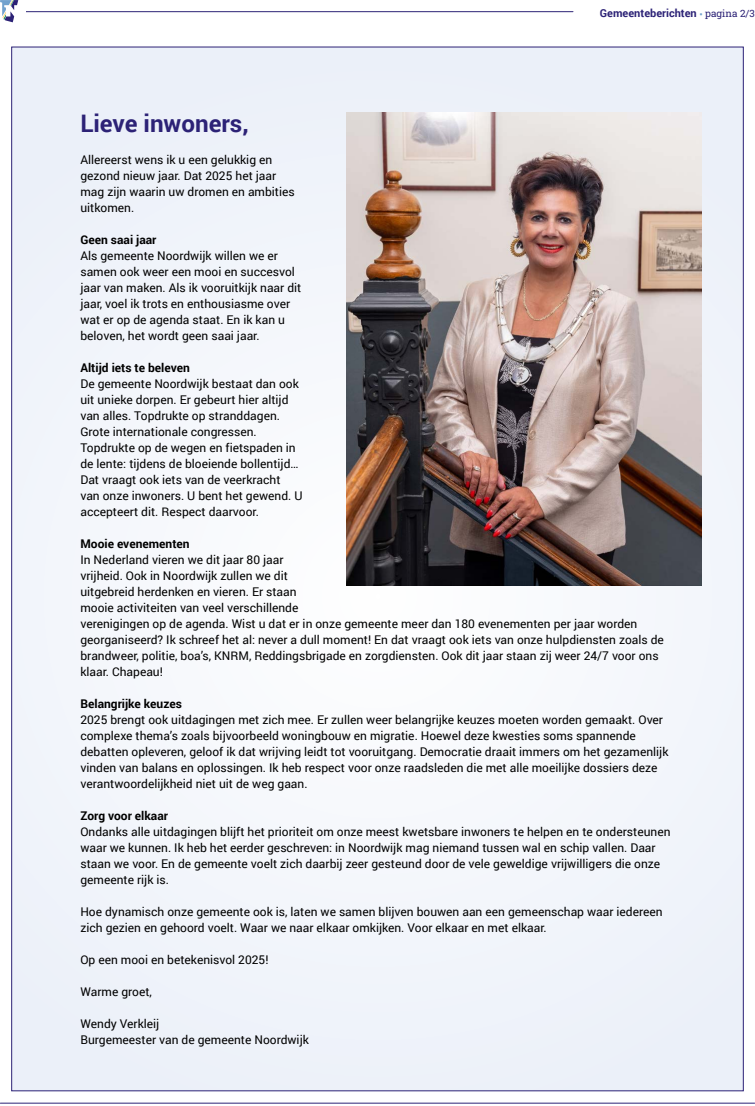
<style>
.page{position:relative;width:755px;height:1106px;background:#fff}
.page>*{position:absolute;margin:0;border:0;box-sizing:border-box;transform-origin:0 0}
._07_Kopje_Alinea_11pt{font:700 24.1px "Roboto";color:#2c2276}
._02_Body_Tekst-Plain{font:12px/16px "Roboto";color:#000}
._02_Body_Tekst-Plain-2{font:700 12px "Roboto";color:#000}
.t1{font:700 11px "Roboto";color:#2c2276}
.s1{font-family:"Roboto Slab";font-weight:400;font-size:10px}
</style>
<div class="page">
<hr style="left:26px;top:11px;width:546px;height:1px;background:#2c2276">
<svg style="left:0;top:0;width:18px;height:22px"></svg>
<hr style="left:0;top:1102px;width:754px;height:1px;background:#2c2276">
<div style="left:13px;top:49px;width:728px;height:1040px;background:#f2f5fb"></div>
<img style="left:346px;top:112px;width:354px;height:473px">
<p class="t1" style="left:599px;top:5px;width:156px">Gemeenteberichten <sub>•</sub> <span class="s1">pagina 2/3</span></p>
<p class="_07_Kopje_Alinea_11pt" style="left:80px;top:106px;width:170px">Lieve inwoners,</p>
<p class="_02_Body_Tekst-Plain" style="left:80px;top:151px;width:216px">Allereerst wens ik u een gelukkig en gezond nieuw jaar. Dat 2025 het jaar mag zijn waarin uw dromen en ambities uitkomen.</p>
<p class="_02_Body_Tekst-Plain-2" style="left:80px;top:231px;width:78px">Geen saai jaar</p>
<p class="_02_Body_Tekst-Plain" style="left:80px;top:247px;width:222px">Als gemeente Noordwijk willen we er samen ook weer een mooi en succesvol jaar van maken. Als ik vooruitkijk naar dit jaar, voel ik trots en enthousiasme over wat er op de agenda staat. En ik kan u beloven, het wordt geen saai jaar.</p>
<p class="_02_Body_Tekst-Plain-2" style="left:80px;top:359px;width:111px">Altijd iets te beleven</p>
<p class="_02_Body_Tekst-Plain" style="left:80px;top:375px;width:223px">De gemeente Noordwijk bestaat dan ook uit unieke dorpen. Er gebeurt hier altijd van alles. Topdrukte op stranddagen.<br>Grote internationale congressen.<br>Topdrukte op de wegen en fietspaden in de lente: tijdens de bloeiende bollentijd… Dat vraagt ook iets van de veerkracht van onze inwoners. U bent het gewend. U accepteert dit. Respect daarvoor.</p>
<p class="_02_Body_Tekst-Plain-2" style="left:80px;top:535px;width:111px">Mooie evenementen</p>
<p class="_02_Body_Tekst-Plain" style="left:80px;top:551px;width:584px">In Nederland vieren we dit jaar 80 jaar<br>vrijheid. Ook in Noordwijk zullen we dit<br>uitgebreid herdenken en vieren. Er staan<br>mooie activiteiten van veel verschillende<br>verenigingen op de agenda. Wist u dat er in onze gemeente meer dan 180 evenementen per jaar worden georganiseerd? Ik schreef het al: never a dull moment! En dat vraagt ook iets van onze hulpdiensten zoals de brandweer, politie, boa’s, KNRM, Reddingsbrigade en zorgdiensten. Ook dit jaar staan zij weer 24/7 voor ons klaar. Chapeau!</p>
<p class="_02_Body_Tekst-Plain-2" style="left:80px;top:695px;width:103px">Belangrijke keuzes</p>
<p class="_02_Body_Tekst-Plain" style="left:80px;top:711px;width:589px">2025 brengt ook uitdagingen met zich mee. Er zullen weer belangrijke keuzes moeten worden gemaakt. Over complexe thema’s zoals bijvoorbeeld woningbouw en migratie. Hoewel deze kwesties soms spannende debatten opleveren, geloof ik dat wrijving leidt tot vooruitgang. Democratie draait immers om het gezamenlijk vinden van balans en oplossingen. Ik heb respect voor onze raadsleden die met alle moeilijke dossiers deze verantwoordelijkheid niet uit de weg gaan.</p>
<p class="_02_Body_Tekst-Plain-2" style="left:80px;top:807px;width:89px">Zorg voor elkaar</p>
<p class="_02_Body_Tekst-Plain" style="left:80px;top:823px;width:591px">Ondanks alle uitdagingen blijft het prioriteit om onze meest kwetsbare inwoners te helpen en te ondersteunen waar we kunnen. Ik heb het eerder geschreven: in Noordwijk mag niemand tussen wal en schip vallen. Daar staan we voor. En de gemeente voelt zich daarbij zeer gesteund door de vele geweldige vrijwilligers die onze gemeente rijk is.</p>
<p class="_02_Body_Tekst-Plain" style="left:80px;top:903px;width:583px">Hoe dynamisch onze gemeente ook is, laten we samen blijven bouwen aan een gemeenschap waar iedereen zich gezien en gehoord voelt. Waar we naar elkaar omkijken. Voor elkaar en met elkaar.</p>
<p class="_02_Body_Tekst-Plain" style="left:80px;top:951px;width:189px">Op een mooi en betekenisvol 2025!</p>
<p class="_02_Body_Tekst-Plain" style="left:80px;top:983px;width:73px">Warme groet,</p>
<p class="_02_Body_Tekst-Plain" style="left:80px;top:1015px;width:80px">Wendy Verkleij</p>
<p class="_02_Body_Tekst-Plain" style="left:80px;top:1031px;width:230px">Burgemeester van de gemeente Noordwijk</p>
</div>
